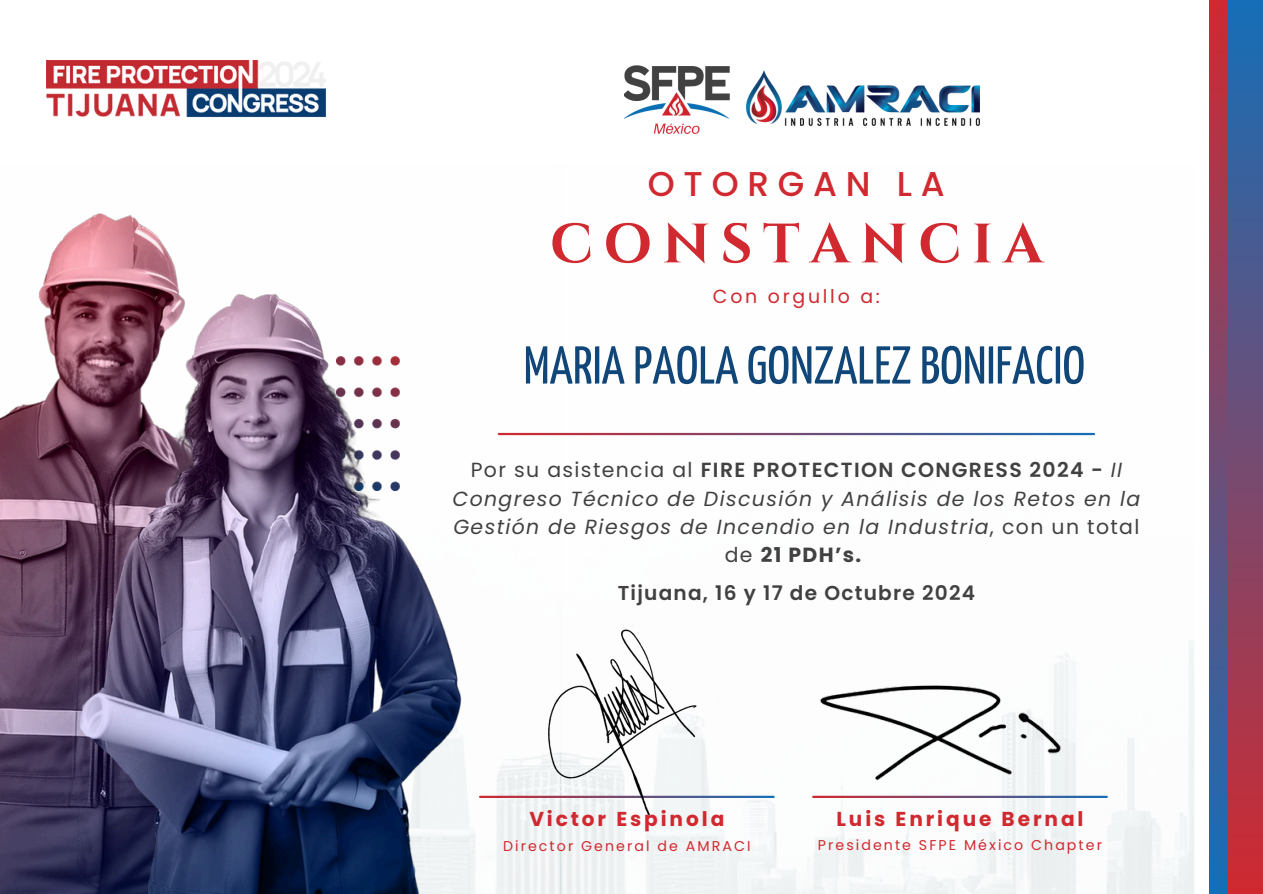
<style>
.page{position:relative;width:1263px;height:894px;background:#fff}
.page>*{position:absolute;margin:0;border:0;box-sizing:border-box;transform-origin:0 0}
.t1{font:700 55.2px "Cinzel";letter-spacing:.19em;color:#d02930}
.t2{font:53.1px "Yanone Kaffeesatz";color:#114778}
.t3{font:500 34.35px "Poppins";letter-spacing:.255em;color:#d02930}
.t4{font:italic 20.4px/28.2px "Poppins";letter-spacing:.065em;color:#414141;text-align:center}
.t5{font:700 20.1px "Poppins";letter-spacing:.145em;color:#d02930}
.t6{font:600 20.1px "Poppins";letter-spacing:.06em;color:#414141}
.t7{font:18.9px "Poppins";letter-spacing:.145em;color:#d02930}
.t8{font:14.25px "Poppins";letter-spacing:.145em;color:#d02930}
.s1{font-style:normal}
.s2{font-weight:600;font-style:normal}
.s3{font-weight:700;font-style:normal}
</style>
<div class="page">
<img style="left:796px;top:432px;width:398px;height:461px">
<img style="left:603px;top:432px;width:193px;height:461px">
<div style="left:1209px;top:0;width:54px;height:893px;background:linear-gradient(to bottom,#cf2931,#136fb8)"></div>
<div style="left:1227px;top:0;width:36px;height:893px;background:linear-gradient(to bottom,#146fb7,#d02930)"></div>
<hr style="left:499px;top:433px;width:595px;height:2px;background:#fff">
<hr style="left:480px;top:795px;width:294px;height:2px;background:#fff">
<hr style="left:813px;top:795px;width:294px;height:2px;background:#fff">
<img style="left:625px;top:65px;width:105px;height:68px">
<img style="left:747px;top:70px;width:232px;height:55px">
<img style="left:802px;top:634px;width:316px;height:155px">
<img style="left:506px;top:432px;width:97px;height:461px">
<img style="left:521px;top:612px;width:201px;height:213px">
<img style="left:0;top:213px;width:506px;height:680px">
<img style="left:46px;top:60px;width:279px;height:58px">
<h3 class="t3" style="left:648px;top:160px;width:298px">OTORGAN LA</h3>
<p class="t1" style="left:550px;top:209px;width:494px">CONSTANCIA</p>
<p class="t7" style="left:713px;top:283px;width:168px">Con orgullo a:</p>
<h2 class="t2" style="left:524px;top:344px;width:563px">MARIA PAOLA GONZALEZ BONIFACIO</h2>
<h4 class="t4" style="left:453px;top:456px;width:689px"><span class="s1">Por su asistencia al</span> <span class="s2">FIRE PROTECTION CONGRESS 2024 -</span> II Congreso Técnico de Discusión y Análisis de los Retos en la Gestión de Riesgos de Incendio en la Industria<span class="s1">, con un total de</span> <span class="s3">21 PDH’s.</span></h4>
<h1 class="t6" style="left:618px;top:579px;width:359px">Tijuana, 16 y 17 de Octubre 2024</h1>
<h5 class="t5" style="left:529px;top:804px;width:196px">Victor Espinola</h5>
<h2 class="t8" style="left:503px;top:835px;width:249px">Director General de AMRACI</h2>
<p class="t5" style="left:836px;top:804px;width:249px">Luis Enrique Bernal</p>
<p class="t8" style="left:818px;top:834px;width:285px">Presidente SFPE México Chapter</p>
</div>
